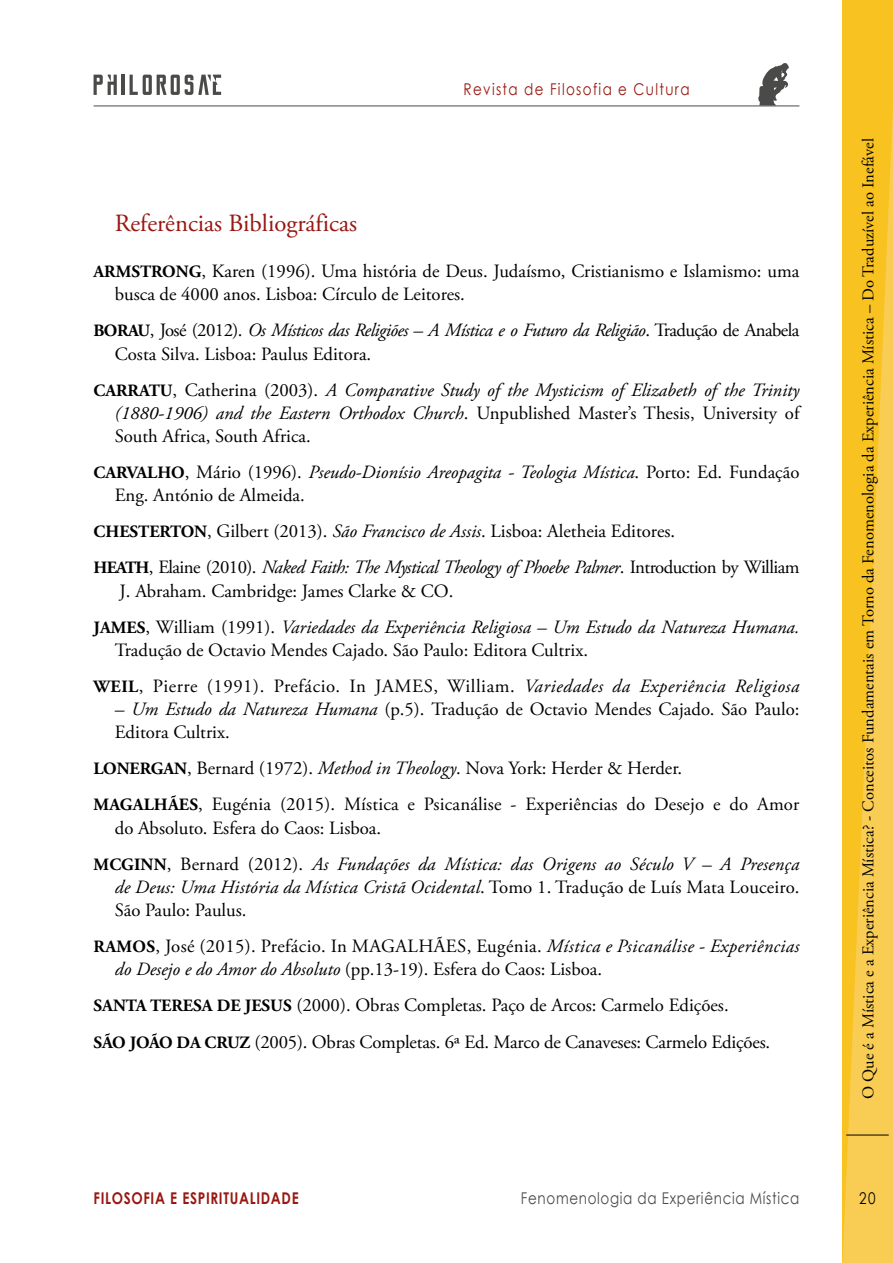
<style>
.page{position:relative;width:893px;height:1263px;background:#fff}
.page>*{position:absolute;margin:0;border:0;box-sizing:border-box;transform-origin:0 0}
.t1{font:24.75px "Adobe Garamond Pro";color:#981711}
.t2{font:18.75px/23.2px "Adobe Garamond Pro";color:#000}
.t3{font:italic 18.75px/23.2px "Adobe Garamond Pro";color:#000}
.t4{font:16.5px "Adobe Garamond Pro";color:#000}
.t5{font:16.2px "Century Gothic";letter-spacing:.05em;color:#4a4a49;scale:.83 1}
.t6{font:16.2px "Century Gothic";letter-spacing:.1em;color:#981711;scale:.83 1}
.t7{font:700 16.2px "Century Gothic";letter-spacing:.05em;color:#981711;scale:.83 1}
.t8{font:16.2px "Century Gothic";color:#000;scale:.83 1}
.s1{font-weight:700;font-size:17.25px}
.s2{font-style:italic}
.s3{font-weight:700;font-style:normal;font-size:17.25px}
.s4{font-style:normal}
</style>
<div class="page">
<hr style="left:94px;top:106px;width:705px;height:1px;background:#4a4a49">
<svg style="left:94px;top:75px;width:23px;height:20px"></svg>
<hr style="left:122px;top:75px;width:3px;height:20px;background:#4a4a49">
<svg style="left:130px;top:75px;width:91px;height:20px"></svg>
<svg style="left:758px;top:63px;width:31px;height:43px"></svg>
<svg style="left:842px;top:0;width:51px;height:1263px;background:#f8c638"></svg>
<hr style="left:846px;top:1135px;width:43px;height:1px;background:#000">
<p class="t6" style="left:463px;top:78px;width:274px">Revista de Filosofia e Cultura</p>
<h1 class="t1" style="left:115px;top:208px;width:244px">Referências Bibliográficas</h1>
<p class="t2" style="left:115px;top:260px;width:686px;text-indent:-21px"><span class="s1">ARMSTRONG</span>, Karen (1996). Uma história de Deus. Judaísmo, Cristianismo e Islamismo: uma busca de 4000 anos. Lisboa: Círculo de Leitores.</p>
<p class="t2" style="left:115px;top:319px;width:686px;text-indent:-21px"><span class="s1">BORAU</span>, José (2012). <span class="s2">Os Místicos das Religiões – A Mística e o Futuro da Religião</span>. Tradução de Anabela<br>Costa Silva. Lisboa: Paulus Editora.</p>
<p class="t3" style="left:115px;top:379px;width:686px;text-align:justify;text-indent:-21px"><span class="s3">CARRATU</span><span class="s4">, Catherina (2003).</span> A Comparative Study of the Mysticism of Elizabeth of the Trinity (1880-1906) and the Eastern Orthodox Church<span class="s4">. Unpublished Master’s Thesis, University of South Africa, South Africa.</span></p>
<p class="t2" style="left:115px;top:461px;width:686px;text-indent:-21px"><span class="s1">CARVALHO</span>, Mário (1996). <span class="s2">Pseudo-Dionísio Areopagita - Teologia Mística</span>. Porto: Ed. Fundação<br>Eng. António de Almeida.</p>
<p class="t2" style="left:94px;top:514px;width:707px;line-height:36px"><span class="s1">CHESTERTON</span>, Gilbert (2013). <span class="s2">São Francisco de Assis</span>. Lisboa: Aletheia Editores.<br><span class="s1">HEATH</span>, Elaine (2010). <span class="s2">Naked Faith: The Mystical Theology of Phoebe Palmer</span>. Introduction by William</p>
<p class="t3" style="left:94px;top:573px;width:707px;line-height:36px;text-indent:26px"><span class="s4">J. Abraham. Cambridge: James Clarke &amp; CO.<br></span><span class="s3">JAMES</span><span class="s4">, William (1991).</span> Variedades da Experiência Religiosa – Um Estudo da Natureza Humana.</p>
<p class="t2" style="left:94px;top:633px;width:707px;line-height:36px;text-indent:21px">Tradução de Octavio Mendes Cajado. São Paulo: Editora Cultrix.<br><span class="s1">WEIL</span>, Pierre (1991). Prefácio. In JAMES, William. <span class="s2">Variedades da Experiência Religiosa</span></p>
<p class="t2" style="left:115px;top:698px;width:686px"><span class="s2">– Um Estudo da Natureza Humana</span> (p.5). Tradução de Octavio Mendes Cajado. São Paulo:<br>Editora Cultrix.</p>
<p class="t2" style="left:94px;top:751px;width:707px;line-height:36px"><span class="s1">LONERGAN</span>, Bernard (1972). <span class="s2">Method in Theology</span>. Nova York: Herder &amp; Herder.<br><span class="s1">MAGALHÃES</span>, Eugénia (2015). Mística e Psicanálise - Experiências do Desejo e do Amor</p>
<p class="t3" style="left:94px;top:810px;width:707px;line-height:36px;text-indent:21px"><span class="s4">do Absoluto. Esfera do Caos: Lisboa.<br></span><span class="s3">MCGINN</span><span class="s4">, Bernard (2012).</span> As Fundações da Mística: das Origens ao Século V – A Presença</p>
<p class="t2" style="left:115px;top:876px;width:686px"><span class="s2">de Deus: Uma História da Mística Cristã Ocidental</span>. Tomo 1. Tradução de Luís Mata Louceiro.<br>São Paulo: Paulus.</p>
<p class="t2" style="left:115px;top:935px;width:686px;text-indent:-21px"><span class="s1">RAMOS</span>, José (2015). Prefácio. In MAGALHÃES, Eugénia. <span class="s2">Mística e Psicanálise - Experiências do Desejo e do Amor do Absoluto</span> (pp.13-19). Esfera do Caos: Lisboa.</p>
<p class="t2" style="left:94px;top:988px;width:678px;line-height:36px"><span class="s1">SANTA TERESA DE JESUS</span> (2000). Obras Completas. Paço de Arcos: Carmelo Edições.<br><span class="s1">SÃO JOÃO DA CRUZ</span> (2005). Obras Completas. 6ª Ed. Marco de Canaveses: Carmelo Edições.</p>
<p class="t4" style="left:858px;top:1099px;width:962px;rotate:-90deg">O Que é a Mística e a Experiência Mística? - Conceitos Fundamentais em Torno da Fenomenologia da Experiência Mística – Do Traduzível ao Inefável</p>
<p class="t7" style="left:94px;top:1186px;width:249px">FILOSOFIA E ESPIRITUALIDADE</p>
<p class="t5" style="left:521px;top:1187px;width:337px">Fenomenologia da Experiência Mística</p>
<p class="t8" style="left:859px;top:1187px;width:21px">20</p>
</div>
